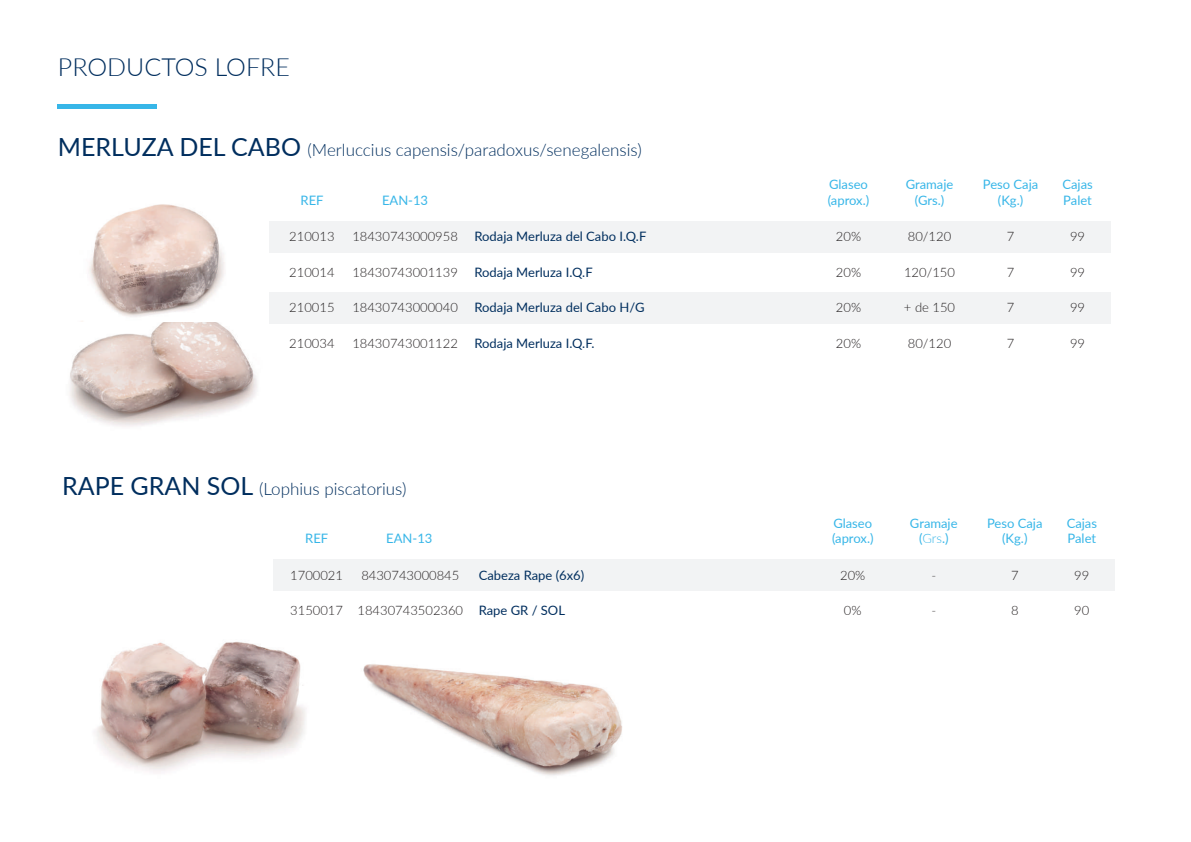
<style>
.page{position:relative;width:1191px;height:842px;background:#fff}
.page>*{position:absolute;margin:0;border:0;box-sizing:border-box;transform-origin:0 0}
.t1{font:300 25px "Lato";color:#002e5e}
.t2{font:300 17px "Lato";color:#002e5e}
.t3{font:300 13px "Lato";color:#231f20}
.t4{font:13px/15.6px "Lato";color:#37b6e8}
.t5{font:13px "Lato";color:#002e5e}
.s1{font-weight:400;font-size:25px}
.s2{font-weight:300}
</style>
<div class="page">
<img style="left:70px;top:321px;width:187px;height:106px">
<hr style="left:58px;top:104px;width:99px;height:4px;background:#37b6e8">
<div style="left:269px;top:221px;width:841px;height:31px;background:#f2f3f4"></div>
<div style="left:269px;top:292px;width:841px;height:31px;background:#f2f3f4"></div>
<div style="left:274px;top:560px;width:840px;height:31px;background:#f2f3f4"></div>
<img style="left:89px;top:204px;width:136px;height:113px">
<img style="left:95px;top:641px;width:211px;height:132px">
<img style="left:363px;top:664px;width:259px;height:112px">
<h1 class="t1" style="left:58px;top:50px;width:233px">PRODUCTOS LOFRE</h1>
<h2 class="t2" style="left:58px;top:138px;width:585px"><span class="s1">MERLUZA DEL CABO</span> (Merluccius capensis/paradoxus/senegalensis)</h2>
<p class="t4" style="left:300px;top:192px;width:24px">REF</p>
<p class="t4" style="left:382px;top:192px;width:48px">EAN-13</p>
<p class="t3" style="left:289px;top:227px;width:47px">210013</p>
<p class="t3" style="left:289px;top:263px;width:47px">210014</p>
<p class="t3" style="left:289px;top:298px;width:47px">210015</p>
<p class="t3" style="left:289px;top:334px;width:47px">210034</p>
<p class="t3" style="left:352px;top:227px;width:107px">18430743000958</p>
<p class="t3" style="left:352px;top:263px;width:107px">18430743001139</p>
<p class="t3" style="left:352px;top:298px;width:107px">18430743000040</p>
<p class="t3" style="left:352px;top:334px;width:107px">18430743001122</p>
<p class="t5" style="left:474px;top:227px;width:173px">Rodaja Merluza del Cabo I.Q.F</p>
<p class="t5" style="left:474px;top:263px;width:120px">Rodaja Merluza I.Q.F</p>
<p class="t5" style="left:474px;top:298px;width:172px">Rodaja Merluza del Cabo H/G</p>
<p class="t5" style="left:474px;top:334px;width:121px">Rodaja Merluza I.Q.F.</p>
<h2 class="t2" style="left:62px;top:477px;width:346px"><span class="s1">RAPE GRAN SOL</span> (Lophius piscatorius)</h2>
<p class="t4" style="left:305px;top:530px;width:24px">REF</p>
<p class="t4" style="left:386px;top:530px;width:48px">EAN-13</p>
<p class="t3" style="left:290px;top:566px;width:54px">1700021</p>
<p class="t3" style="left:290px;top:602px;width:54px">3150017</p>
<p class="t3" style="left:361px;top:566px;width:100px">8430743000845</p>
<p class="t3" style="left:357px;top:602px;width:107px">18430743502360</p>
<p class="t5" style="left:479px;top:566px;width:107px">Cabeza Rape (6x6)</p>
<p class="t5" style="left:479px;top:601px;width:88px">Rape GR / SOL</p>
<p class="t4" style="left:827px;top:176px;width:43px">Glaseo (aprox.)</p>
<p class="t4" style="left:905px;top:176px;width:49px;text-align:center">Gramaje (Grs.)</p>
<p class="t4" style="left:983px;top:176px;width:57px;text-align:center">Peso Caja (Kg.)</p>
<p class="t4" style="left:1062px;top:176px;width:32px">Cajas<br>Palet</p>
<p class="t3" style="left:836px;top:227px;width:27px">20%</p>
<p class="t3" style="left:836px;top:263px;width:27px">20%</p>
<p class="t3" style="left:836px;top:298px;width:27px">20%</p>
<p class="t3" style="left:836px;top:334px;width:27px">20%</p>
<p class="t3" style="left:908px;top:227px;width:45px">80/120</p>
<p class="t3" style="left:904px;top:263px;width:52px">120/150</p>
<p class="t3" style="left:904px;top:298px;width:53px">+ de 150</p>
<p class="t3" style="left:908px;top:334px;width:45px">80/120</p>
<p class="t3" style="left:1006px;top:227px;width:9px">7</p>
<p class="t3" style="left:1006px;top:263px;width:9px">7</p>
<p class="t3" style="left:1006px;top:298px;width:9px">7</p>
<p class="t3" style="left:1006px;top:334px;width:9px">7</p>
<p class="t3" style="left:1070px;top:227px;width:17px">99</p>
<p class="t3" style="left:1070px;top:263px;width:17px">99</p>
<p class="t3" style="left:1070px;top:298px;width:17px">99</p>
<p class="t3" style="left:1070px;top:334px;width:17px">99</p>
<p class="t4" style="left:832px;top:515px;width:43px">Glaseo (aprox.)</p>
<p class="t4" style="left:910px;top:515px;width:49px;text-align:center">Gramaje (<span class="s2">Grs</span>.)</p>
<p class="t4" style="left:987px;top:515px;width:57px;text-align:center">Peso Caja (Kg.)</p>
<p class="t4" style="left:1066px;top:515px;width:32px">Cajas<br>Palet</p>
<p class="t3" style="left:840px;top:566px;width:27px">20%</p>
<p class="t3" style="left:844px;top:602px;width:19px">0%</p>
<p class="t3" style="left:931px;top:566px;width:6px">-</p>
<p class="t3" style="left:931px;top:602px;width:6px">-</p>
<p class="t3" style="left:1011px;top:566px;width:9px">7</p>
<p class="t3" style="left:1011px;top:602px;width:9px">8</p>
<p class="t3" style="left:1074px;top:566px;width:17px">99</p>
<p class="t3" style="left:1074px;top:602px;width:17px">90</p>
</div>
